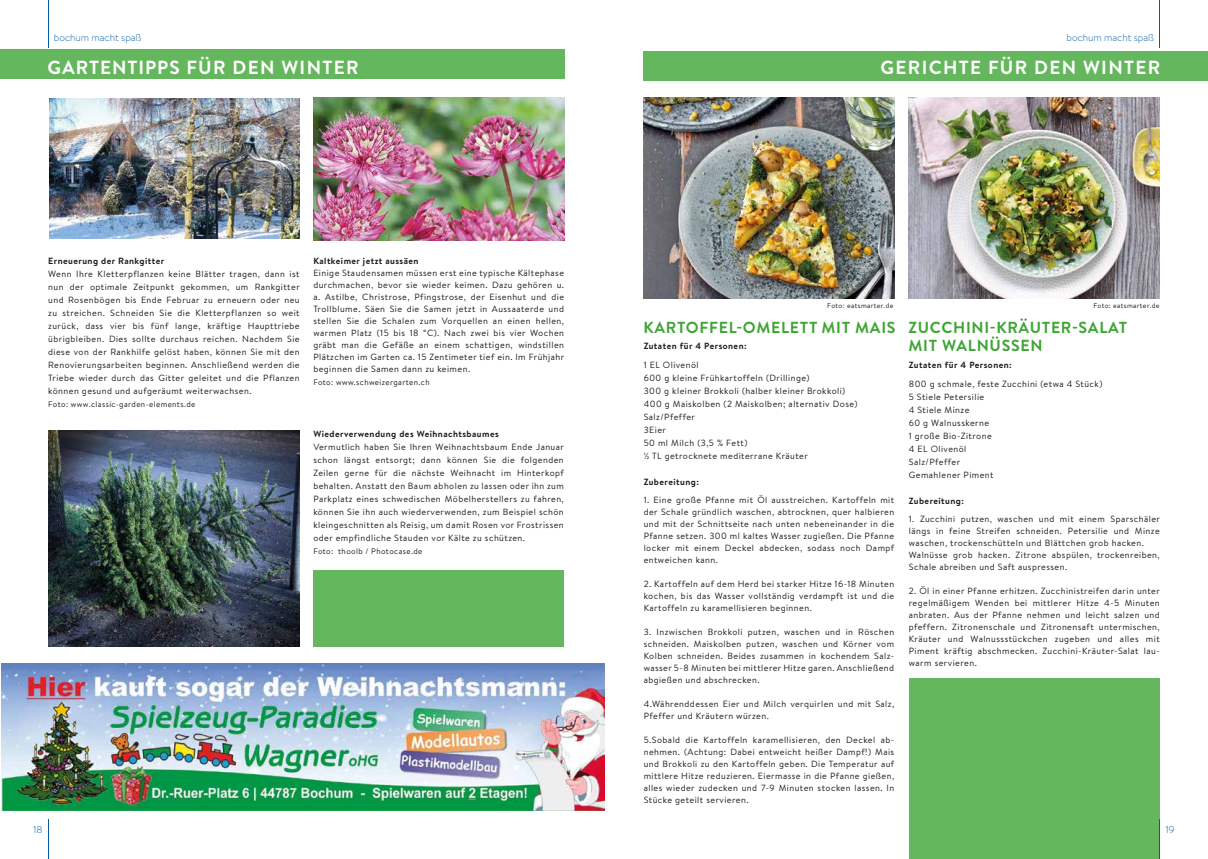
<style>
.page{position:relative;width:1208px;height:859px;background:#fff}
.page>*{position:absolute;margin:0;border:0;box-sizing:border-box;transform-origin:0 0}
.t1{font:700 19px "Brandon Text";letter-spacing:.05em;color:#fff}
.t2{font:700 19px "Brandon Text";letter-spacing:.07em;color:#fff}
.t3{font:700 16px/18px "Brandon Text";letter-spacing:.045em;color:#3fa535}
.t4{font:300 10px "Brandon Text";color:#055da9}
.t5{font:9px/12px "Brandon Text";letter-spacing:.05em;color:#1d1d1b;text-align:justify}
.t6{font:700 9px "Brandon Text";letter-spacing:.05em;color:#1d1d1b}
.t7{font:8px "Brandon Text";letter-spacing:.05em;color:#1d1d1b}
.t8{font:7px "Brandon Text";letter-spacing:.05em;color:#1d1d1b}
</style>
<div class="page">
<img style="left:1px;top:663px;width:604px;height:148px">
<div style="left:0;top:50px;width:564px;height:29px;background:#65b75d"></div>
<div style="left:643px;top:51px;width:564px;height:29px;background:#65b75d"></div>
<img style="left:643px;top:98px;width:252px;height:200px">
<img style="left:908px;top:98px;width:251px;height:200px">
<div style="left:909px;top:678px;width:250px;height:181px;background:#65b75d"></div>
<img style="left:49px;top:99px;width:251px;height:140px">
<img style="left:48px;top:431px;width:251px;height:215px">
<img style="left:313px;top:98px;width:251px;height:143px">
<div style="left:313px;top:570px;width:251px;height:76px;background:#65b75d"></div>
<hr style="left:48px;top:819px;width:1px;height:40px;background:#055da9">
<hr style="left:1159px;top:819px;width:1px;height:40px;background:#055da9">
<hr style="left:48px;top:0;width:1px;height:48px;background:#055da9">
<hr style="left:1159px;top:0;width:1px;height:48px;background:#055da9">
<p class="t4" style="left:54px;top:30px;width:89px">bochum macht spaß</p>
<p class="t4" style="left:1066px;top:30px;width:89px">bochum macht spaß</p>
<h1 class="t1" style="left:47px;top:54px;width:313px">GARTENTIPPS FÜR DEN WINTER</h1>
<p class="t6" style="left:48px;top:255px;width:117px">Erneuerung der Rankgitter</p>
<p class="t5" style="left:48px;top:267px;width:253px;line-height:13px">Wenn Ihre Kletterpflanzen keine Blätter tragen, dann ist nun der optimale Zeitpunkt gekommen, um Rankgitter und Rosenbögen bis Ende Februar zu erneuern oder neu zu streichen. Schneiden Sie die Kletterpflanzen so weit zurück, dass vier bis fünf lange, kräftige Haupttriebe übrigbleiben. Dies sollte durchaus reichen. Nachdem Sie diese von der Rankhilfe gelöst haben, können Sie mit den Renovierungsarbeiten beginnen. Anschließend werden die Triebe wieder durch das Gitter geleitet und die Pflanzen können gesund und aufgeräumt weiterwachsen.</p>
<p class="t7" style="left:48px;top:399px;width:149px">Foto: www.classic-garden-elements.de</p>
<p class="t6" style="left:313px;top:255px;width:107px">Kaltkeimer jetzt aussäen</p>
<p class="t5" style="left:313px;top:267px;width:252px">Einige Staudensamen müssen erst eine typische Kältephase durchmachen, bevor sie wieder keimen. Dazu gehören u. a. Astilbe, Christrose, Pfingstrose, der Eisenhut und die Trollblume. Säen Sie die Samen jetzt in Aussaaterde und stellen Sie die Schalen zum Vorquellen an einen hellen, warmen Platz (15 bis 18 °C). Nach zwei bis vier Wochen gräbt man die Gefäße an einem schattigen, windstillen Plätzchen im Garten ca. 15 Zentimeter tief ein. Im Frühjahr beginnen die Samen dann zu keimen.</p>
<p class="t7" style="left:313px;top:377px;width:118px">Foto: www.schweizergarten.ch</p>
<p class="t6" style="left:313px;top:428px;width:187px">Wiederverwendung des Weihnachtsbaumes</p>
<p class="t5" style="left:313px;top:440px;width:252px;line-height:13px">Vermutlich haben Sie Ihren Weihnachtsbaum Ende Januar schon längst entsorgt; dann können Sie die folgenden Zeilen gerne für die nächste Weihnacht im Hinterkopf behalten. Anstatt den Baum abholen zu lassen oder ihn zum Parkplatz eines schwedischen Möbelherstellers zu fahren, können Sie ihn auch wiederverwenden, zum Beispiel schön kleingeschnitten als Reisig, um damit Rosen vor Frostrissen oder empfindliche Stauden vor Kälte zu schützen.</p>
<p class="t7" style="left:313px;top:546px;width:111px">Foto: thoolb / Photocase.de</p>
<h1 class="t2" style="left:880px;top:54px;width:281px">GERICHTE FÜR DEN WINTER</h1>
<p class="t8" style="left:827px;top:301px;width:68px">Foto: eatsmarter.de</p>
<p class="t8" style="left:1093px;top:301px;width:68px">Foto: eatsmarter.de</p>
<h2 class="t3" style="left:643px;top:318px;width:254px">KARTOFFEL-OMELETT MIT MAIS</h2>
<p class="t6" style="left:643px;top:340px;width:104px">Zutaten für 4 Personen:</p>
<p class="t5" style="left:643px;top:358px;width:215px;line-height:13px;text-align:left">1 EL Olivenöl<br>600 g kleine Frühkartoffeln (Drillinge)<br>300 g kleiner Brokkoli (halber kleiner Brokkoli)<br>400 g Maiskolben (2 Maiskolben; alternativ Dose)<br>Salz/Pfeffer<br>3Eier<br>50 ml Milch (3,5 % Fett)<br>½ TL getrocknete mediterrane Kräuter</p>
<p class="t6" style="left:643px;top:476px;width:57px">Zubereitung:</p>
<p class="t5" style="left:643px;top:494px;width:252px">1. Eine große Pfanne mit Öl ausstreichen. Kartoffeln mit der Schale gründlich waschen, abtrocknen, quer halbieren und mit der Schnittseite nach unten nebeneinander in die Pfanne setzen. 300 ml kaltes Wasser zugießen. Die Pfanne locker mit einem Deckel abdecken, sodass noch Dampf entweichen kann.</p>
<p class="t5" style="left:643px;top:578px;width:252px">2. Kartoffeln auf dem Herd bei starker Hitze 16-18 Minuten kochen, bis das Wasser vollständig verdampft ist und die Kartoffeln zu karamellisieren beginnen.</p>
<p class="t5" style="left:643px;top:626px;width:252px">3. Inzwischen Brokkoli putzen, waschen und in Röschen schneiden. Maiskolben putzen, waschen und Körner vom Kolben schneiden. Beides zusammen in kochendem Salz&shy;wasser 5-8 Minuten bei mittlerer Hitze garen. Anschließend abgießen und abschrecken.</p>
<p class="t5" style="left:643px;top:698px;width:252px">4.Währenddessen Eier und Milch verquirlen und mit Salz,<br>Pfeffer und Kräutern würzen.</p>
<p class="t5" style="left:643px;top:734px;width:252px">5.Sobald die Kartoffeln karamellisieren, den Deckel ab&shy;nehmen. (Achtung: Dabei entweicht heißer Dampf!) Mais und Brokkoli zu den Kartoffeln geben. Die Temperatur auf mittlere Hitze reduzieren. Eiermasse in die Pfanne gießen, alles wieder zudecken und 7-9 Minuten stocken lassen. In Stücke geteilt servieren.</p>
<h2 class="t3" style="left:908px;top:318px;width:220px">ZUCCHINI-KRÄUTER-SALAT<br>MIT WALNÜSSEN</h2>
<p class="t6" style="left:909px;top:358px;width:104px">Zutaten für 4 Personen:</p>
<p class="t5" style="left:909px;top:377px;width:195px;line-height:13px;text-align:left">800 g schmale, feste Zucchini (etwa 4 Stück)<br>5 Stiele Petersilie<br>4 Stiele Minze<br>60 g Walnusskerne<br>1 große Bio-Zitrone<br>4 EL Olivenöl<br>Salz/Pfeffer<br>Gemahlener Piment</p>
<p class="t6" style="left:909px;top:494px;width:57px">Zubereitung:</p>
<p class="t5" style="left:909px;top:512px;width:253px;text-align:left">1. Zucchini putzen, waschen und mit einem Sparschäler längs in feine Streifen schneiden. Petersilie und Minze waschen, trockenschütteln und Blättchen grob hacken.<br>Walnüsse grob hacken. Zitrone abspülen, trockenreiben, Schale abreiben und Saft auspressen.</p>
<p class="t5" style="left:909px;top:584px;width:253px">2. Öl in einer Pfanne erhitzen. Zucchinistreifen darin unter regelmäßigem Wenden bei mittlerer Hitze 4-5 Minuten anbraten. Aus der Pfanne nehmen und leicht salzen und pfeffern. Zitronenschale und Zitronensaft untermischen, Kräuter und Walnussstückchen zugeben und alles mit Piment kräftig abschmecken. Zucchini-Kräuter-Salat lau&shy;warm servieren.</p>
<p class="t4" style="left:33px;top:822px;width:11px">18</p>
<p class="t4" style="left:1165px;top:822px;width:11px">19</p>
</div>
